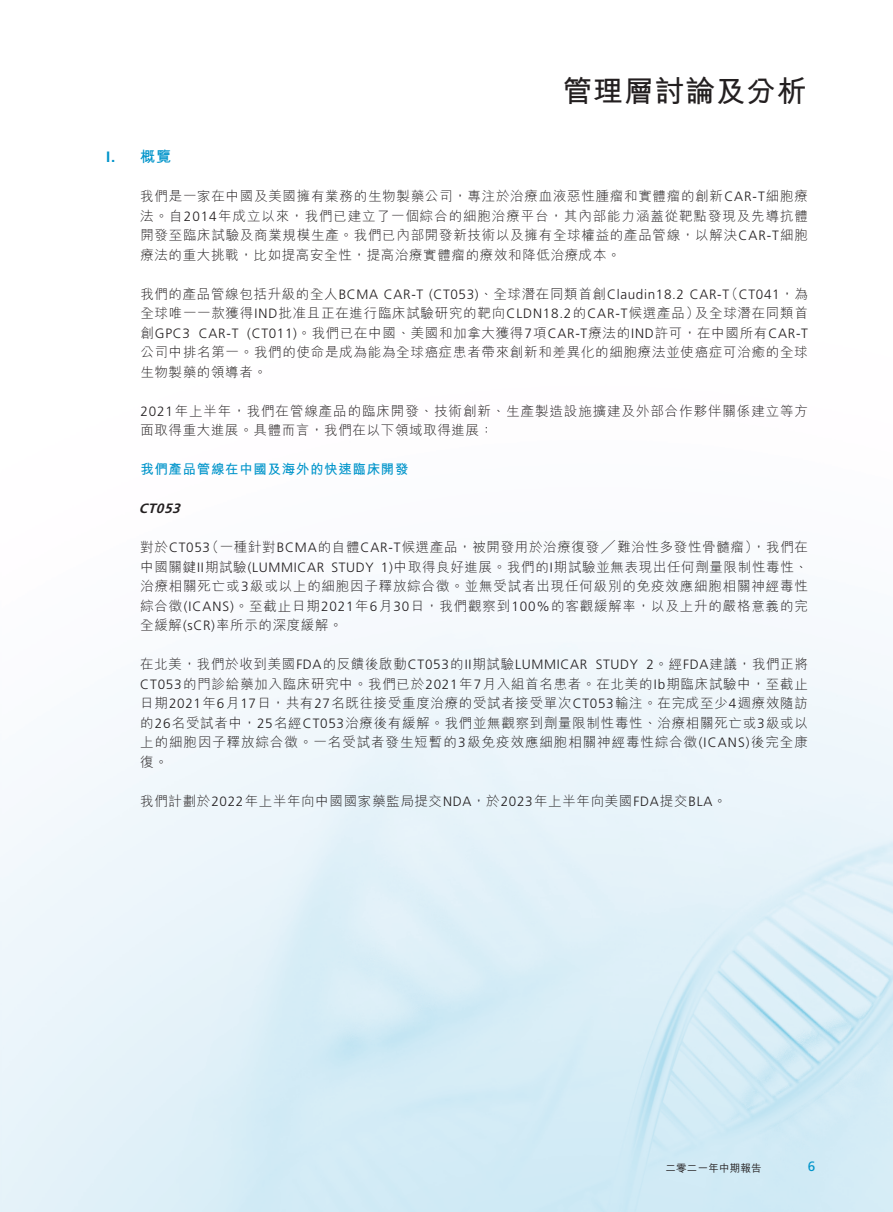
<style>
.page{position:relative;width:893px;height:1212px;background:#fff}
.page>*{position:absolute;margin:0;border:0;box-sizing:border-box;transform-origin:0 0}
.t1{font:700 30px "M Hei HK";letter-spacing:.02em;color:#231f20}
.t2{font:700 15px "M Hei HK";color:#0094ca}
.t3{font:700 15px "Frutiger LT Std";color:#0094ca}
.t4{font:300 13.5px/19.5px "M Hei HK";letter-spacing:.05em;color:#231f20}
.t5{font:300 13.5px "Frutiger LT Std";letter-spacing:.05em;color:#231f20}
.t6{font:300 13.5px/19.5px "M Hei HK";letter-spacing:.07em;color:#231f20}
.t7{font:700 13.5px "M Hei HK";letter-spacing:.05em;color:#0094ca}
.t8{font:italic 700 13.5px "Frutiger LT Std";color:#231f20}
.t9{font:13.5px "Frutiger LT Std";color:#0094ca}
.t10{font:500 10.5px "M Hei HK";letter-spacing:.02em;color:#231f20}
.s1{font-family:"Frutiger LT Std"}
.s2{font-family:"M Hei HK"}
</style>
<div class="page">
<img style="left:0;top:623px;width:893px;height:589px">
<p class="t3" style="left:106px;top:148px;width:11px">.I</p>
<p class="t2" style="left:140px;top:146px;width:32px">概覽</p>
<h1 class="t1" style="left:563px;top:69px;width:246px">管理層討論及分析</h1>
<p class="t4" style="left:140px;top:186px;width:669px;text-align:justify">我們是一家在中國及美國擁有業務的生物製藥公司，專注於治療血液惡性腫瘤和實體瘤的創新<span class="s1">CAR-T</span>細胞療法。自<span class="s1">2014</span>年成立以來，我們已建立了一個綜合的細胞治療平台，其內部能力涵蓋從靶點發現及先導抗體開發至臨床試驗及商業規模生產。我們已內部開發新技術以及擁有全球權益的產品管線，以解決<span class="s1">CAR-T</span>細胞療法的重大挑戰，比如提高安全性，提高治療實體瘤的療效和降低治療成本。</p>
<p class="t5" style="left:140px;top:286px;width:669px"><span class="s2">我們的產品管線包括升級的全人</span>BCMA CAR T- (CT053)<span class="s2">、全球潛在同類首創</span>Claudin18.2 CAR <span class="s2">（</span>T- CT041<span class="s2">，為</span></p>
<p class="t4" style="left:695px;top:303px;width:115px">及全球潛在同類首</p>
<p class="t4" style="left:247px;top:303px;width:562px;text-indent:-107px">全球唯一一款獲得<span class="s1">IND</span>批准且正在進行臨床試驗研究的靶向<span class="s1">CLDN18.2</span>的<span class="s1">CAR-T</span>候選產品）<br><span class="s1">(CT011)</span>。我們已在中國、美國和加拿大獲得<span class="s1">7</span>項<span class="s1">CAR-T</span>療法的<span class="s1">IND</span>許可，在中國所有<span class="s1">CAR T-</span></p>
<p class="t5" style="left:140px;top:325px;width:51px"><span class="s2">創</span>GPC3</p>
<p class="t4" style="left:140px;top:342px;width:669px">公司中排名第一。我們的使命是成為能為全球癌症患者帶來創新和差異化的細胞療法並使癌症可治癒的全球生物製藥的領導者。</p>
<p class="t6" style="left:140px;top:401px;width:669px"><span class="s1">2021</span>年上半年，我們在管線產品的臨床開發、技術創新、生產製造設施擴建及外部合作夥伴關係建立等方面取得重大進展。具體而言，我們在以下領域取得進展：</p>
<p class="t7" style="left:140px;top:459px;width:270px">我們產品管線在中國及海外的快速臨床開發</p>
<p class="t8" style="left:156px;top:501px;width:30px">053</p>
<p class="t5" style="left:199px;top:325px;width:41px">CAR T-</p>
<p class="t8" style="left:139px;top:501px;width:22px">CT</p>
<p class="t4" style="left:206px;top:537px;width:604px">（一種針對<span class="s1">BCMA</span>的自體<span class="s1">CAR-T</span>候選產品，被開發用於治療復發╱ 難治性多發性骨髓瘤，）我們在</p>
<p class="t5" style="left:140px;top:540px;width:71px"><span class="s2">對於</span>CT053</p>
<p class="t4" style="left:381px;top:557px;width:428px"><span class="s1">1)</span>中取得良好進展。我們的<span class="s1">I</span>期試驗並無表現出任何劑量限制性毒性、</p>
<p class="t5" style="left:140px;top:559px;width:185px"><span class="s2">中國關鍵</span>II<span class="s2">期試驗</span>(LUMMICAR</p>
<p class="t4" style="left:140px;top:576px;width:669px;text-align:justify">治療相關死亡或<span class="s1">3</span>級或以上的細胞因子釋放綜合徵。並無受試者出現任何級別的免疫效應細胞相關神經毒性綜合徵<span class="s1">(ICANS)</span>。至截止日期<span class="s1">2021</span>年<span class="s1">6</span>月<span class="s1">30</span>日，我們觀察到<span class="s1">100%</span>的客觀緩解率，以及上升的嚴格意義的完全緩解<span class="s1">(sCR)</span>率所示的深度緩解。</p>
<p class="t4" style="left:646px;top:654px;width:163px"><span class="s1">2</span>。經<span class="s1">FDA</span>建議，我們正將</p>
<p class="t5" style="left:331px;top:559px;width:44px">STUDY</p>
<p class="t4" style="left:140px;top:654px;width:669px">在北美，我們於收到美國<span class="s1">FDA</span>的反饋後啟動<span class="s1">CT053</span>的<span class="s1">II</span>期試驗<span class="s1">LUMMICAR<br>CT053</span>的門診給藥加入臨床研究中。我們已於<span class="s1">2021</span>年<span class="s1">7</span>月入組首名患者。在北美的<span class="s1">Ib</span>期臨床試驗中，至截止日期<span class="s1">2021</span>年<span class="s1">6</span>月<span class="s1">17</span>日，共有<span class="s1">27</span>名既往接受重度治療的受試者接受單次<span class="s1">CT053</span>輸注。在完成至少<span class="s1">4</span>週療效隨訪的<span class="s1">26</span>名受試者中，<span class="s1">25</span>名經<span class="s1">CT053</span>治療後有緩解。我們並無觀察到劑量限制性毒性、治療相關死亡或<span class="s1">3</span>級或以上的細胞因子釋放綜合徵。一名受試者發生短暫的<span class="s1">3</span>級免疫效應細胞相關神經毒性綜合徵<span class="s1">(ICANS)</span>後完全康復。</p>
<p class="t4" style="left:140px;top:791px;width:588px">我們計劃於<span class="s1">2022</span>年上半年向中國國家藥監局提交<span class="s1">NDA</span>，於<span class="s1">2023</span>年上半年向美國<span class="s1">FDA</span>提交<span class="s1">BLA</span>。</p>
<p class="t5" style="left:596px;top:657px;width:44px">STUDY</p>
<p class="t10" style="left:665px;top:1160px;width:98px">二零二一年中期報告</p>
<p class="t9" style="left:808px;top:1159px;width:9px">6</p>
</div>
